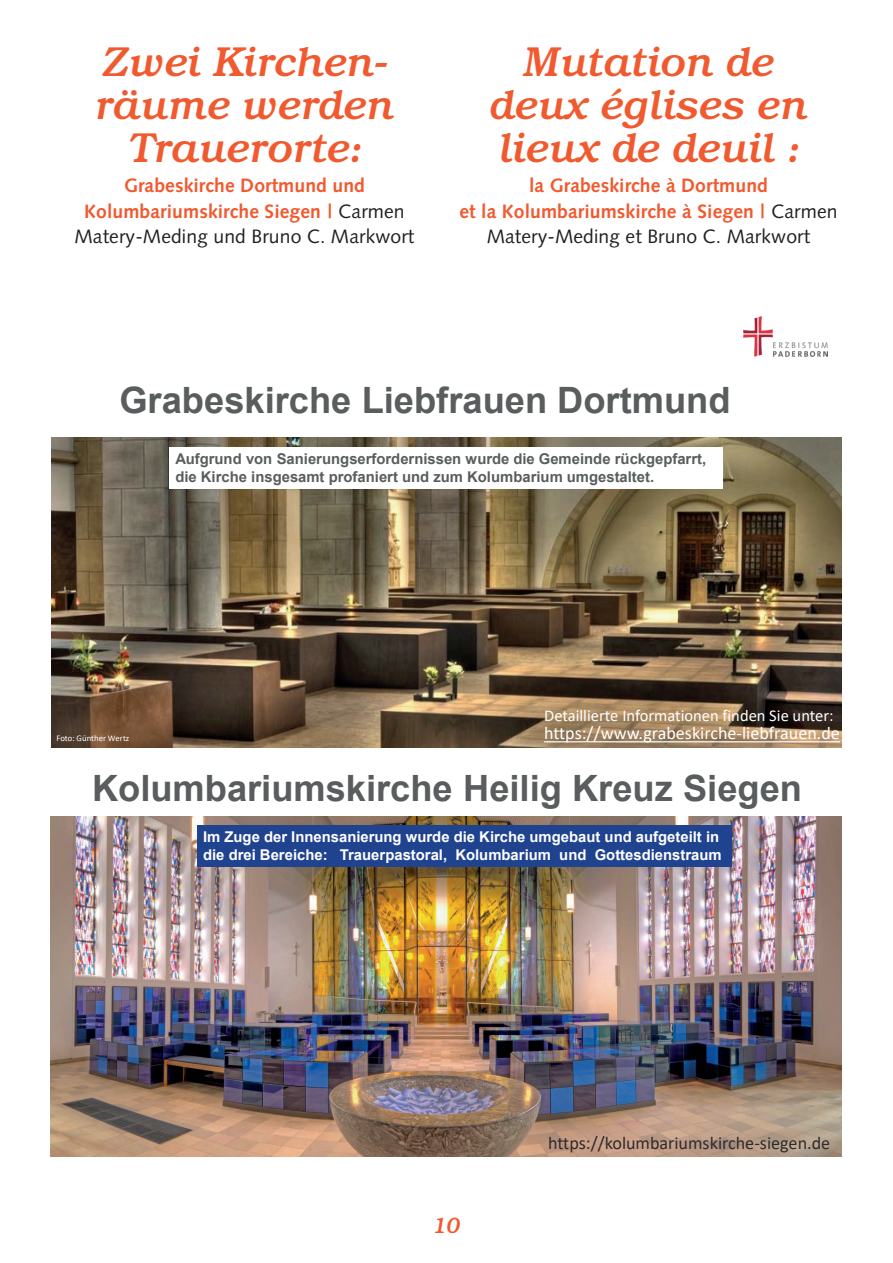
<style>
.page{position:relative;width:893px;height:1263px;background:#fff}
.page>*{position:absolute;margin:0;border:0;box-sizing:border-box;transform-origin:0 0}
.t1{font:italic 500 42px/43px "Bookman Std";letter-spacing:-.01em;color:#f1592f;text-align:center}
.t2{font:700 36.3px "Arial";color:#595d5d}
.t3{font:italic 500 22.5px "Bookman Std";color:#f1592f}
.t4{font:700 19.35px/25.8px "Syntax LT Std";letter-spacing:.005em;color:#f1592f;text-align:center}
.t5{font:18.15px "Calibri";color:#fff}
.t6{font:18.15px "Calibri";color:#2e2b2c}
.t7{font:16.5px "Calibri";color:#fff}
.t8{font:700 14.85px/17.9px "Arial";color:#595d5d}
.t9{font:700 14.85px/17.9px "Arial";color:#fff}
.t10{font:8.7px "Calibri";color:#fff}
.s1{font-weight:400;color:#231f20}
</style>
<div class="page">
<img style="left:744px;top:316px;width:84px;height:40px">
<img style="left:51px;top:438px;width:791px;height:309px">
<svg style="left:544px;top:741px;width:296px;height:1px"></svg>
<div style="left:169px;top:447px;width:554px;height:42px;background:#fff"></div>
<img style="left:51px;top:816px;width:791px;height:341px">
<div style="left:197px;top:825px;width:534px;height:42px;background:#20438f"></div>
<h1 class="t1" style="left:95px;top:40px;width:301px">Zwei Kirchen&shy;räume werden<br>Trauerorte:</h1>
<p class="t4" style="left:75px;top:172px;width:341px">Grabeskirche Dortmund und<br>Kolumbariumskirche Siegen | <span class="s1">Carmen<br>Matery-Meding und Bruno C. Markwort</span></p>
<h1 class="t1" style="left:489px;top:40px;width:320px">Mutation de deux églises en lieux de deuil :</h1>
<p class="t4" style="left:459px;top:172px;width:380px">la Grabeskirche à Dortmund<br>et la Kolumbariumskirche à Siegen | <span class="s1">Carmen<br>Matery-Meding et Bruno C. Markwort</span></p>
<h2 class="t2" style="left:119px;top:376px;width:613px">Grabeskirche Liebfrauen Dortmund</h2>
<p class="t8" style="left:175px;top:451px;width:532px">Aufgrund von Sanierungserfordernissen wurde die Gemeinde rückgepfarrt, die Kirche insgesamt profaniert und zum Kolumbarium umgestaltet.</p>
<p class="t7" style="left:544px;top:703px;width:291px">Detaillierte Informationen finden Sie unter:</p>
<p class="t5" style="left:544px;top:720px;width:297px">https://www.grabeskirche-liebfrauen.de</p>
<p class="t10" style="left:56px;top:732px;width:74px">Foto: Günther Wertz</p>
<h2 class="t2" style="left:92px;top:765px;width:711px">Kolumbariumskirche Heilig Kreuz Siegen</h2>
<p class="t9" style="left:203px;top:828px;width:520px">Im Zuge der Innensanierung wurde die Kirche umgebaut und aufgeteilt in die drei Bereiche: Trauerpastoral, Kolumbarium und Gottesdienstraum</p>
<p class="t3" style="left:433px;top:1212px;width:29px">10</p>
<p class="t6" style="left:548px;top:1130px;width:284px">https://kolumbariumskirche-siegen.de</p>
</div>
